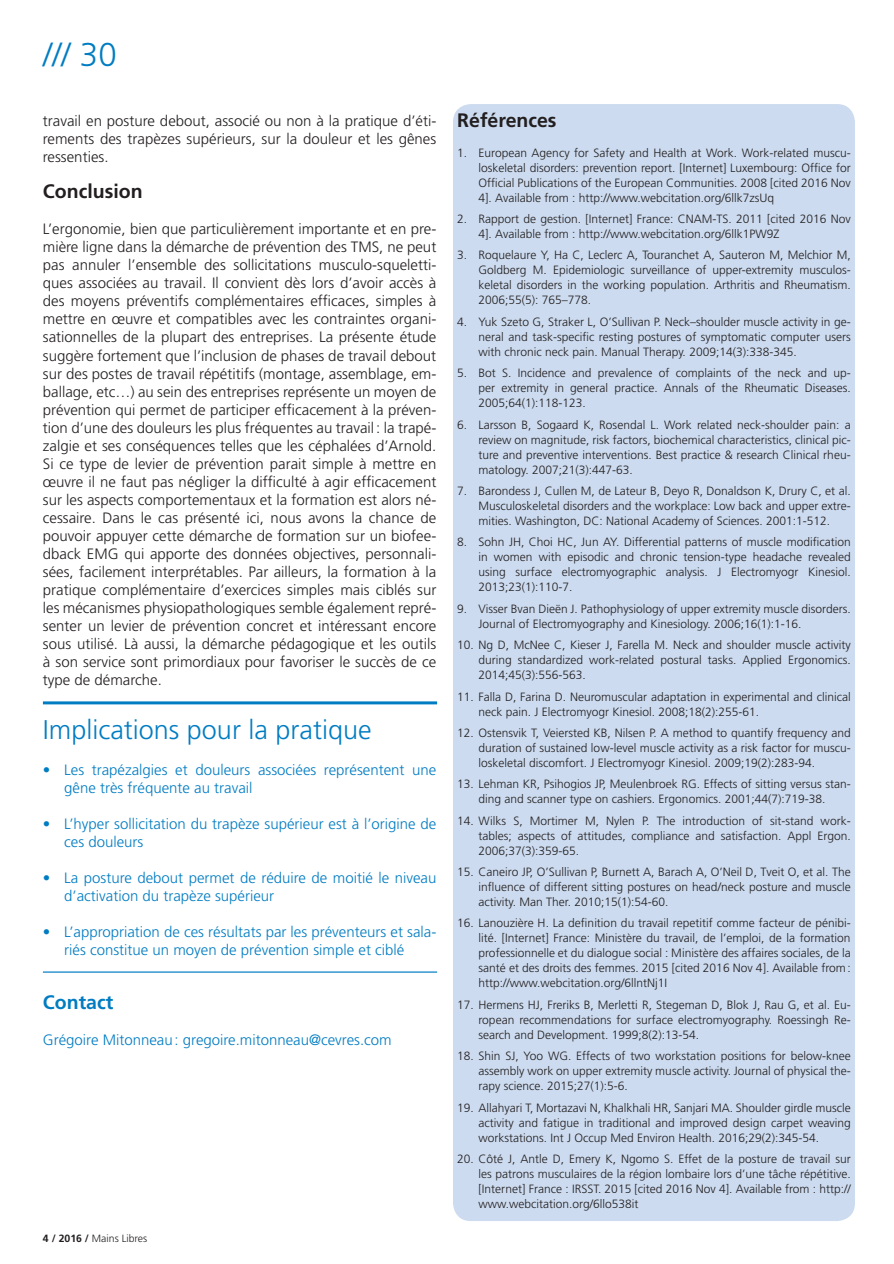
<style>
.page{position:relative;width:894px;height:1264px;background:#fff}
.page>*{position:absolute;margin:0;border:0;box-sizing:border-box;transform-origin:0 0}
.t1{font:300 33px "Frutiger";color:#007cc2}
.t2{font:300 27px "Frutiger";color:#007cc2}
.t3{font:700 19.5px "Frutiger";color:#231f20}
.t4{font:700 19.5px "Frutiger";color:#007cc2}
.t5{font:300 15px/18px "Frutiger";color:#231f20;text-align:justify}
.t6{font:300 15px/18px "Frutiger";color:#007cc2}
.t7{font:300 12px/15px "Frutiger";color:#231f20;text-align:justify}
.t8{font:300 10.5px "Frutiger";color:#231f20}
.s1{font-weight:700}
</style>
<div class="page">
<div style="left:453px;top:104px;width:402px;height:1117px;background:#ccdbef;border-radius:18px"></div>
<hr style="left:43px;top:701px;width:394px;height:3px;background:#007cc2">
<hr style="left:43px;top:971px;width:394px;height:1px;background:#007cc2">
<h1 class="t1" style="left:43px;top:41px;width:75px">/// 30</h1>
<p class="t5" style="left:43px;top:113px;width:395px">travail en posture debout, associé ou non à la pratique d’éti&shy;rements des trapèzes supérieurs, sur la douleur et les gênes ressenties.</p>
<h3 class="t3" style="left:43px;top:184px;width:101px">Conclusion</h3>
<p class="t5" style="left:43px;top:221px;width:395px">L’ergonomie, bien que particulièrement importante et en pre&shy;mière ligne dans la démarche de prévention des TMS, ne peut pas annuler l’ensemble des sollicitations musculo-squeletti&shy;ques associées au travail. Il convient dès lors d’avoir accès à des moyens préventifs complémentaires efficaces, simples à mettre en œuvre et compatibles avec les contraintes organi&shy;sationnelles de la plupart des entreprises. La présente étude suggère fortement que l’inclusion de phases de travail debout sur des postes de travail répétitifs (montage, assemblage, em&shy;ballage, etc…) au sein des entreprises représente un moyen de prévention qui permet de participer efficacement à la préven&shy;tion d’une des douleurs les plus fréquentes au travail : la trapé&shy;zalgie et ses conséquences telles que les céphalées d’Arnold.<br>Si ce type de levier de prévention parait simple à mettre en œuvre il ne faut pas négliger la difficulté à agir efficacement sur les aspects comportementaux et la formation est alors né&shy;cessaire. Dans le cas présenté ici, nous avons la chance de pouvoir appuyer cette démarche de formation sur un biofee&shy;dback EMG qui apporte des données objectives, personnali&shy;sées, facilement interprétables. Par ailleurs, la formation à la pratique complémentaire d’exercices simples mais ciblés sur les mécanismes physiopathologiques semble également repré&shy;senter un levier de prévention concret et intéressant encore sous utilisé. Là aussi, la démarche pédagogique et les outils à son service sont primordiaux pour favoriser le succès de ce type de démarche.</p>
<h2 class="t2" style="left:43px;top:718px;width:330px">Implications pour la pratique</h2>
<p class="t6" style="left:64px;top:761px;width:374px;text-indent:-21px">• Les trapézalgies et douleurs associées représentent une gêne très fréquente au travail</p>
<p class="t6" style="left:64px;top:815px;width:374px;text-indent:-21px">• L’hyper sollicitation du trapèze supérieur est à l’origine de ces douleurs</p>
<p class="t6" style="left:64px;top:869px;width:374px;text-indent:-21px">• La posture debout permet de réduire de moitié le niveau d’activation du trapèze supérieur</p>
<p class="t6" style="left:64px;top:923px;width:374px;text-indent:-21px">• L’appropriation de ces résultats par les préventeurs et sala&shy;riés constitue un moyen de prévention simple et ciblé</p>
<h3 class="t4" style="left:43px;top:994px;width:72px">Contact</h3>
<p class="t6" style="left:43px;top:1031px;width:350px">Grégoire Mitonneau : gregoire.mitonneau@cevres.com</p>
<p class="t8" style="left:43px;top:1234px;width:106px"><span class="s1">4 / 2016 /</span> Mains Libres</p>
<h3 class="t3" style="left:457px;top:112px;width:101px">Références</h3>
<p class="t7" style="left:478px;top:146px;width:374px;text-indent:-21px">1. European Agency for Safety and Health at Work. Work-related muscu&shy;loskeletal disorders: prevention report. [Internet] Luxembourg: Office for Official Publications of the European Communities. 2008 [cited 2016 Nov 4]. Available from : http://www.webcitation.org/6llk7zsUq</p>
<p class="t7" style="left:478px;top:212px;width:374px;text-indent:-21px">2. Rapport de gestion. [Internet] France: CNAM-TS. 2011 [cited 2016 Nov<br>4]. Available from : http://www.webcitation.org/6llk1PW9Z</p>
<p class="t7" style="left:478px;top:249px;width:374px;text-indent:-21px">3. Roquelaure Y, Ha C, Leclerc A, Touranchet A, Sauteron M, Melchior M, Goldberg M. Epidemiologic surveillance of upper-extremity musculos&shy;keletal disorders in the working population. Arthritis and Rheumatism.<br>2006;55(5): 765–778.</p>
<p class="t7" style="left:478px;top:315px;width:374px;text-indent:-21px">4. Yuk Szeto G, Straker L, O’Sullivan P. Neck–shoulder muscle activity in ge&shy;neral and task-specific resting postures of symptomatic computer users with chronic neck pain. Manual Therapy. 2009;14(3):338-345.</p>
<p class="t7" style="left:478px;top:366px;width:374px;text-indent:-21px">5. Bot S. Incidence and prevalence of complaints of the neck and up&shy;per extremity in general practice. Annals of the Rheumatic Diseases.<br>2005;64(1):118-123.</p>
<p class="t7" style="left:478px;top:418px;width:374px;text-indent:-21px">6. Larsson B, Sogaard K, Rosendal L. Work related neck-shoulder pain: a review on magnitude, risk factors, biochemical characteristics, clinical pic&shy;ture and preventive interventions. Best practice &amp; research Clinical rheu&shy;matology. 2007;21(3):447-63.</p>
<p class="t7" style="left:478px;top:484px;width:374px;text-indent:-21px">7. Barondess J, Cullen M, de Lateur B, Deyo R, Donaldson K, Drury C, et al.<br>Musculoskeletal disorders and the workplace: Low back and upper extre&shy;mities. Washington, DC: National Academy of Sciences. 2001:1-512.</p>
<p class="t7" style="left:478px;top:535px;width:374px;text-indent:-21px">8. Sohn JH, Choi HC, Jun AY. Differential patterns of muscle modification in women with episodic and chronic tension-type headache revealed using surface electromyographic analysis. J Electromyogr Kinesiol.<br>2013;23(1):110-7.</p>
<p class="t7" style="left:478px;top:602px;width:374px;text-indent:-21px">9. Visser Bvan Dieën J. Pathophysiology of upper extremity muscle disorders.<br>Journal of Electromyography and Kinesiology. 2006;16(1):1-16.</p>
<p class="t7" style="left:478px;top:638px;width:374px;text-indent:-21px">10. Ng D, McNee C, Kieser J, Farella M. Neck and shoulder muscle activity during standardized work-related postural tasks. Applied Ergonomics.<br>2014;45(3):556-563.</p>
<p class="t7" style="left:478px;top:690px;width:374px;text-indent:-21px">11. Falla D, Farina D. Neuromuscular adaptation in experimental and clinical neck pain. J Electromyogr Kinesiol. 2008;18(2):255-61.</p>
<p class="t7" style="left:478px;top:726px;width:374px;text-indent:-21px">12. Ostensvik T, Veiersted KB, Nilsen P. A method to quantify frequency and duration of sustained low-level muscle activity as a risk factor for muscu&shy;loskeletal discomfort. J Electromyogr Kinesiol. 2009;19(2):283-94.</p>
<p class="t7" style="left:457px;top:777px;width:395px;text-align:center">13. Lehman KR, Psihogios JP, Meulenbroek RG. Effects of sitting versus stan&shy;ding and scanner type on cashiers. Ergonomics. 2001;44(7):719-38.</p>
<p class="t7" style="left:478px;top:814px;width:374px;text-indent:-21px">14. Wilks S, Mortimer M, Nylen P. The introduction of sit-stand work&shy;tables; aspects of attitudes, compliance and satisfaction. Appl Ergon.<br>2006;37(3):359-65.</p>
<p class="t7" style="left:478px;top:865px;width:374px;text-indent:-21px">15. Caneiro JP, O’Sullivan P, Burnett A, Barach A, O’Neil D, Tveit O, et al. The influence of different sitting postures on head/neck posture and muscle activity. Man Ther. 2010;15(1):54-60.</p>
<p class="t7" style="left:478px;top:916px;width:374px;text-indent:-21px">16. Lanouzière H. La definition du travail repetitif comme facteur de pénibi&shy;lité. [Internet] France: Ministère du travail, de l’emploi, de la formation professionnelle et du dialogue social : Ministère des affaires sociales, de la santé et des droits des femmes. 2015 [cited 2016 Nov 4]. Available from : http://www.webcitation.org/6llntNj1I</p>
<p class="t7" style="left:478px;top:998px;width:374px;text-indent:-21px">17. Hermens HJ, Freriks B, Merletti R, Stegeman D, Blok J, Rau G, et al. Eu&shy;ropean recommendations for surface electromyography. Roessingh Re&shy;search and Development. 1999;8(2):13-54.</p>
<p class="t7" style="left:478px;top:1049px;width:374px;text-indent:-21px">18. Shin SJ, Yoo WG. Effects of two workstation positions for below-knee assembly work on upper extremity muscle activity. Journal of physical the&shy;rapy science. 2015;27(1):5-6.</p>
<p class="t7" style="left:478px;top:1101px;width:374px;text-indent:-21px">19. Allahyari T, Mortazavi N, Khalkhali HR, Sanjari MA. Shoulder girdle muscle activity and fatigue in traditional and improved design carpet weaving workstations. Int J Occup Med Environ Health. 2016;29(2):345-54.</p>
<p class="t7" style="left:478px;top:1152px;width:374px;text-indent:-21px">20. Côté J, Antle D, Emery K, Ngomo S. Effet de la posture de travail sur les patrons musculaires de la région lombaire lors d’une tâche répétitive. [Internet] France : IRSST. 2015 [cited 2016 Nov 4]. Available from : http:// www.webcitation.org/6llo538it</p>
</div>
